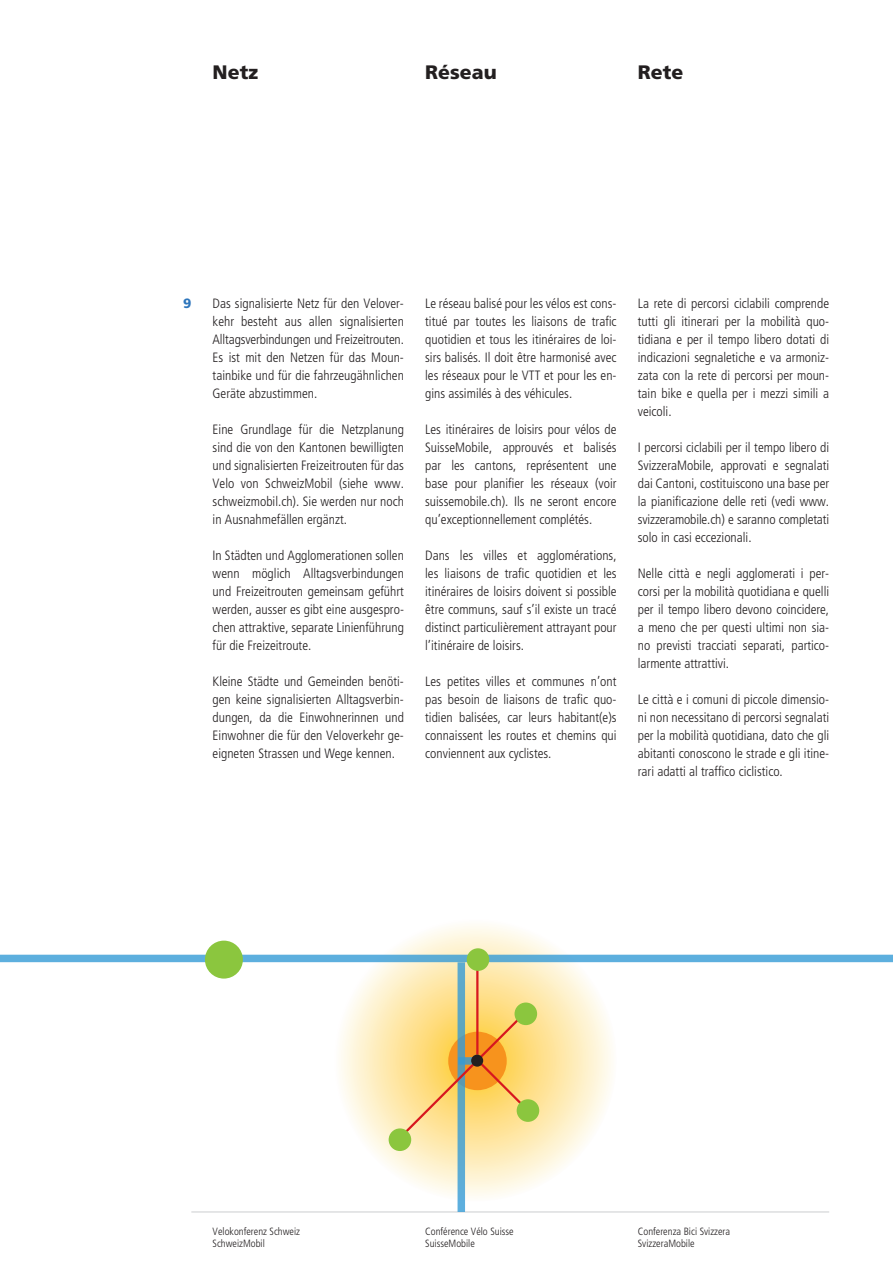
<style>
.page{position:relative;width:893px;height:1263px;background:#fff}
.page>*{position:absolute;margin:0;border:0;box-sizing:border-box;transform-origin:0 0}
.t1{font:900 19.5px "Frutiger";color:#231f20}
.t2{font:300 condensed 13.5px/18px "Frutiger";color:#231f20;text-align:justify}
.t3{font:900 13.5px "Frutiger";color:#2e76bc}
.t4{font:300 condensed 10.5px/12.6px "Frutiger";color:#231f20}
</style>
<div class="page">
<hr style="left:191px;top:1211px;width:638px;height:1px;background:#d1d2d4">
<svg style="left:334px;top:919px;width:283px;height:282px"></svg>
<div style="left:0;top:955px;width:893px;height:7px;background:#5dafde"></div>
<svg style="left:458px;top:962px;width:7px;height:250px"></svg>
<svg style="left:395px;top:1009px;width:137px;height:133px;background:#f2cc76"></svg>
<hr style="left:476px;top:968px;width:2px;height:86px;background:#d7171f">
<div style="left:467px;top:948px;width:22px;height:23px;background:#8bc63e;border-radius:50%"></div>
<div style="left:517px;top:1099px;width:22px;height:23px;background:#8bc63e;border-radius:50%"></div>
<div style="left:205px;top:941px;width:38px;height:37px;background:#8bc63e;border-radius:50%"></div>
<div style="left:514px;top:1002px;width:23px;height:23px;background:#8bc63e;border-radius:50%"></div>
<div style="left:389px;top:1128px;width:22px;height:23px;background:#8bc63e;border-radius:50%"></div>
<div style="left:471px;top:1054px;width:12px;height:13px;background:#231f20;border-radius:50%"></div>
<h1 class="t1" style="left:213px;top:61px;width:47px">Netz</h1>
<h1 class="t1" style="left:425px;top:61px;width:73px">Réseau</h1>
<h1 class="t1" style="left:638px;top:61px;width:47px">Rete</h1>
<p class="t3" style="left:183px;top:295px;width:10px">9</p>
<p class="t2" style="left:213px;top:294px;width:193px">Das signalisierte Netz für den Velover&shy;kehr besteht aus allen signalisierten Alltagsverbindungen und Freizeitrouten.<br>Es ist mit den Netzen für das Moun&shy;tainbike und für die fahrzeugähnlichen Geräte abzustimmen.</p>
<p class="t2" style="left:213px;top:420px;width:193px">Eine Grundlage für die Netzplanung sind die von den Kantonen bewilligten und signalisierten Freizeitrouten für das Velo von SchweizMobil (siehe www. schweizmobil.ch). Sie werden nur noch in Ausnahmefällen ergänzt.</p>
<p class="t2" style="left:213px;top:546px;width:193px">In Städten und Agglomerationen sollen wenn möglich Alltagsverbindungen und Freizeitrouten gemeinsam geführt werden, ausser es gibt eine ausgespro&shy;chen attraktive, separate Linienführung für die Freizeitroute.</p>
<p class="t2" style="left:213px;top:672px;width:193px">Kleine Städte und Gemeinden benöti&shy;gen keine signalisierten Alltagsverbin&shy;dungen, da die Einwohnerinnen und Einwohner die für den Veloverkehr ge&shy;eigneten Strassen und Wege kennen.</p>
<p class="t2" style="left:425px;top:294px;width:193px">Le réseau balisé pour les vélos est cons&shy;titué par toutes les liaisons de trafic quotidien et tous les itinéraires de loi&shy;sirs balisés. Il doit être harmonisé avec les réseaux pour le VTT et pour les en&shy;gins assimilés à des véhicules.</p>
<p class="t2" style="left:425px;top:420px;width:193px">Les itinéraires de loisirs pour vélos de SuisseMobile, approuvés et balisés par les cantons, représentent une base pour planifier les réseaux (voir suissemobile.ch). Ils ne seront encore qu’exceptionnellement complétés.</p>
<p class="t2" style="left:425px;top:546px;width:193px">Dans les villes et agglomérations, les liaisons de trafic quotidien et les itinéraires de loisirs doivent si possible être communs, sauf s’il existe un tracé distinct particulièrement attrayant pour l’itinéraire de loisirs.</p>
<p class="t2" style="left:425px;top:672px;width:193px">Les petites villes et communes n’ont pas besoin de liaisons de trafic quo&shy;tidien balisées, car leurs habitant(e)s connaissent les routes et chemins qui conviennent aux cyclistes.</p>
<p class="t2" style="left:638px;top:294px;width:193px">La rete di percorsi ciclabili comprende tutti gli itinerari per la mobilità quo&shy;tidiana e per il tempo libero dotati di indicazioni segnaletiche e va armoniz&shy;zata con la rete di percorsi per moun&shy;tain bike e quella per i mezzi simili a veicoli.</p>
<p class="t2" style="left:638px;top:438px;width:193px">I percorsi ciclabili per il tempo libero di SvizzeraMobile, approvati e segnalati dai Cantoni, costituiscono una base per la pianificazione delle reti (vedi www. svizzeramobile.ch) e saranno completati solo in casi eccezionali.</p>
<p class="t2" style="left:638px;top:564px;width:193px">Nelle città e negli agglomerati i per&shy;corsi per la mobilità quotidiana e quelli per il tempo libero devono coincidere, a meno che per questi ultimi non sia&shy;no previsti tracciati separati, partico&shy;larmente attrattivi.</p>
<p class="t2" style="left:638px;top:690px;width:193px">Le città e i comuni di piccole dimensio&shy;ni non necessitano di percorsi segnalati per la mobilità quotidiana, dato che gli abitanti conoscono le strade e gli itine&shy;rari adatti al traffico ciclistico.</p>
<p class="t4" style="left:213px;top:1225px;width:89px">Velokonferenz Schweiz<br>SchweizMobil</p>
<p class="t4" style="left:425px;top:1225px;width:90px">Conférence Vélo Suisse<br>SuisseMobile</p>
<p class="t4" style="left:638px;top:1225px;width:94px">Conferenza Bici Svizzera<br>SvizzeraMobile</p>
</div>
